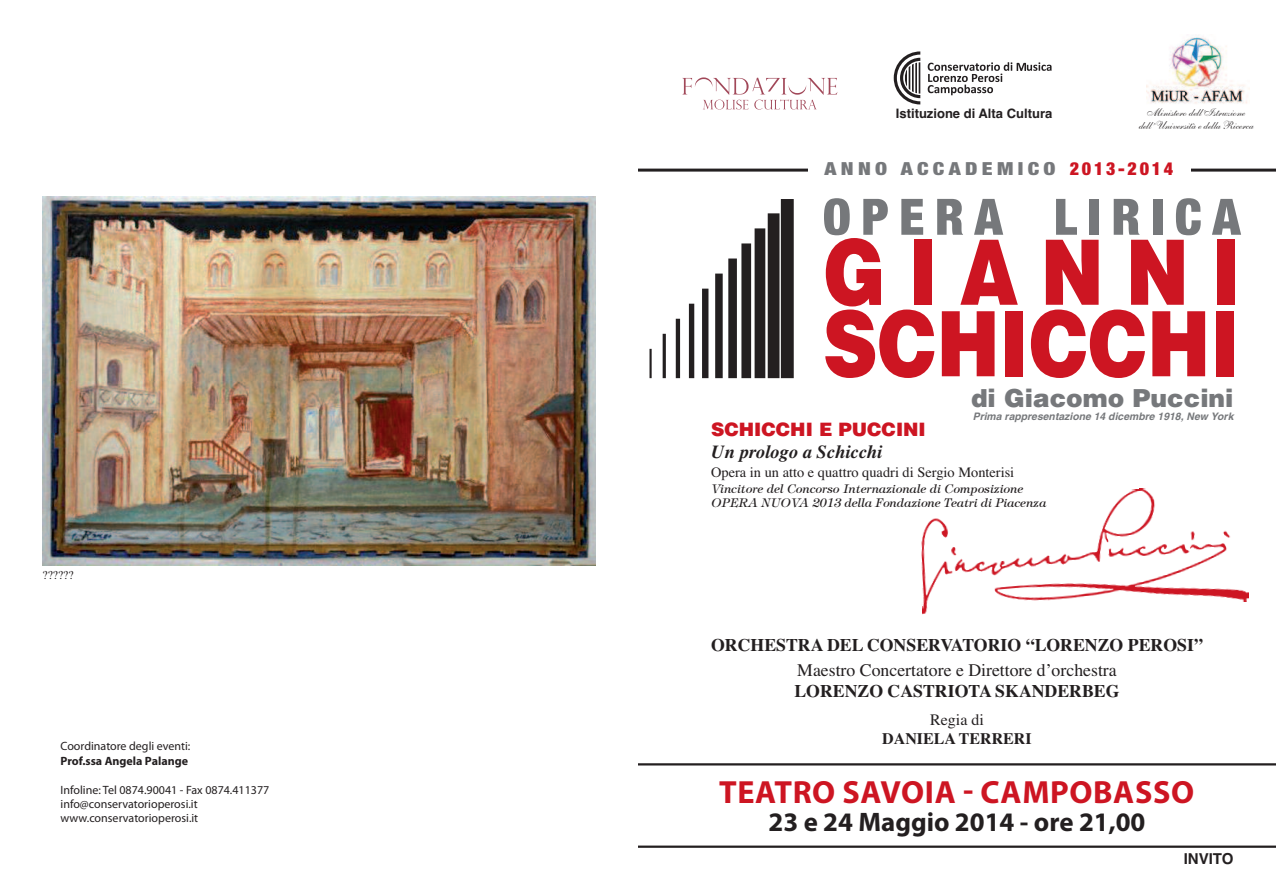
<style>
.page{position:relative;width:1276px;height:893px;background:#fff}
.page>*{position:absolute;margin:0;border:0;box-sizing:border-box;transform-origin:0 0}
.t1{font:900 90.3px/71.6px "Helvetica";color:#cd1522;scale:.84 1}
.t2{font:900 condensed 50.25px "Helvetica Neue";letter-spacing:.21em;color:#76787b}
.t3{font:700 32.1px "Myriad Pro";letter-spacing:.02em;color:#cd1522}
.t4{font:700 26.85px "Myriad Pro";color:#231f20}
.t5{font:900 24.9px "Helvetica";color:#76787b}
.t6{font:italic 700 18.45px/22.2px "Times";color:#231f20}
.t7{font:900 condensed 18px "Helvetica Neue";letter-spacing:.2em;color:#76787b;scale:1.2 1}
.t8{font:700 17.7px/25.7px "Times";color:#231f20;text-align:center}
.t9{font:700 15.9px/19.2px "Times";color:#231f20;text-align:center}
.t10{font:700 15px "Helvetica";color:#231f20}
.t11{font:14.4px "Times";color:#231f20}
.t12{font:700 13.05px "Helvetica";color:#231f20}
.t13{font:12px/14.4px "Myriad Pro";color:#231f20}
.t14{font:italic 12px/14.4px "Tiffany";color:#231f20}
.t15{font:12px "Times";color:#231f20}
.t16{font:11.55px/12.8px "Shelley Allegro Script";color:#231f20;text-align:center}
.t17{font:italic 700 10.35px "Helvetica";letter-spacing:.005em;color:#76787b}
.s1{font-weight:700}
.s2{color:#cd1522}
.s3{font-family:"Helvetica";font-weight:900;font-style:normal;color:#cd1522}
.s4{font-weight:400}
</style>
<div class="page">
<svg style="left:893px;top:51px;width:27px;height:53px"></svg>
<hr style="left:918px;top:62px;width:2px;height:32px;background:#231f20">
<svg style="left:927px;top:62px;width:124px;height:33px"></svg>
<img style="left:1146px;top:37px;width:102px;height:67px">
<svg style="left:682px;top:77px;width:155px;height:33px"></svg>
<hr style="left:638px;top:169px;width:638px;height:3px;background:#231f20">
<hr style="left:638px;top:763px;width:638px;height:2px;background:#231f20">
<hr style="left:638px;top:845px;width:638px;height:3px;background:#231f20">
<svg style="left:649px;top:199px;width:145px;height:180px"></svg>
<img style="left:921px;top:488px;width:327px;height:127px">
<img style="left:43px;top:197px;width:552px;height:368px">
<div style="left:807px;top:157px;width:383px;height:29px;background:#fff"></div>
<p class="t15" style="left:43px;top:568px;width:33px">??????</p>
<p class="t13" style="left:61px;top:740px;width:131px">Coordinatore degli eventi:<br><span class="s1">Prof.ssa Angela Palange</span></p>
<p class="t13" style="left:61px;top:783px;width:210px">Infoline: Tel 0874.90041 - Fax 0874.411377 info@conservatorioperosi.it www.conservatorioperosi.it</p>
<p class="t12" style="left:896px;top:106px;width:158px">Istituzione di Alta Cultura</p>
<p class="t16" style="left:1137px;top:108px;width:116px">Ministero dell’Istruzione dell’Università e della Ricerca</p>
<p class="t7" style="left:824px;top:157px;width:292px">ANNO ACCADEMICO <span class="s2">2013-2014</span></p>
<p class="t2" style="left:823px;top:186px;width:419px">OPERA LIRICA</p>
<p class="t1" style="left:823px;top:238px;width:499px">GIANNI<br>SCHICCHI</p>
<p class="t5" style="left:971px;top:383px;width:264px">di Giacomo Puccini</p>
<p class="t17" style="left:972px;top:412px;width:262px">Prima rappresentazione 14 dicembre 1918, New York</p>
<p class="t6" style="left:711px;top:418px;width:216px"><span class="s3">SCHICCHI E PUCCINI<br></span>Un prologo a Schicchi</p>
<p class="t11" style="left:711px;top:464px;width:305px">Opera in un atto e quattro quadri di Sergio Monterisi</p>
<p class="t14" style="left:711px;top:481px;width:337px">Vincitore del Concorso Internazionale di Composizione<br>OPERA NUOVA 2013 della Fondazione Teatri di Piacenza</p>
<p class="t8" style="left:711px;top:632px;width:493px">ORCHESTRA DEL CONSERVATORIO “LORENZO PEROSI”<br><span class="s4">Maestro Concertatore e Direttore d’orchestra</span></p>
<p class="t8" style="left:794px;top:678px;width:327px">LORENZO CASTRIOTA SKANDERBEG</p>
<p class="t9" style="left:882px;top:709px;width:151px"><span class="s4">Regia di<br></span>DANIELA TERRERI</p>
<p class="t3" style="left:719px;top:780px;width:476px">TEATRO SAVOIA - CAMPOBASSO</p>
<p class="t4" style="left:768px;top:812px;width:378px">23 e 24 Maggio 2014 - ore 21,00</p>
<p class="t10" style="left:1183px;top:850px;width:51px">INVITO</p>
</div>
